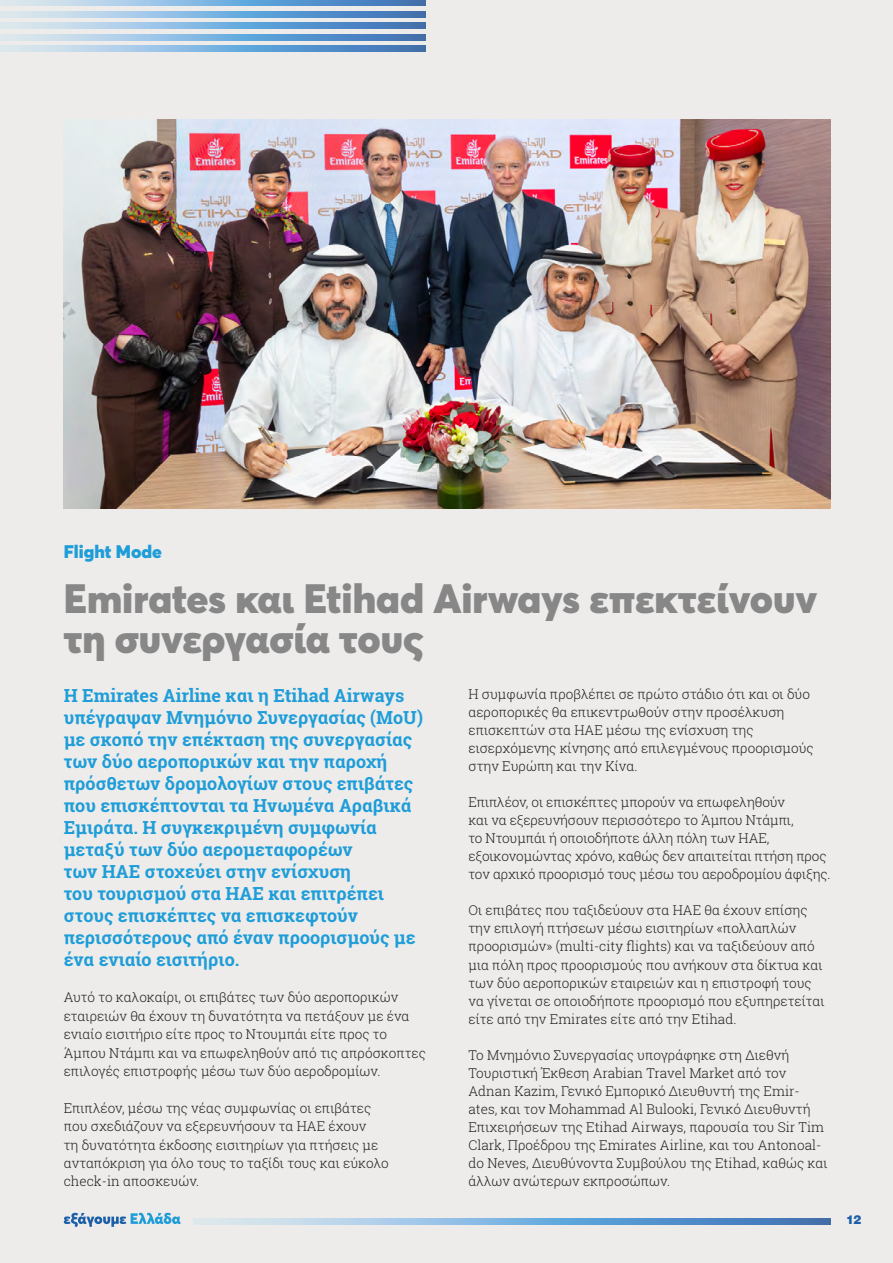
<style>
.page{position:relative;width:893px;height:1263px;background:#edeceb}
.page>*{position:absolute;margin:0;border:0;box-sizing:border-box;transform-origin:0 0}
.t1{font:900 40.5px/40.5px "Averta";color:#888787}
.t2{font:700 18px/22px "Roboto Slab";color:#1e9dd8}
.t3{font:900 18px "Averta";color:#1e9dd8}
.t4{font:300 13.5px/18px "Roboto Slab";color:#231f20}
.t5{font:900 12px "UB Helvetica";color:#1b5fa9}
</style>
<div class="page">
<svg style="left:0;top:0;width:426px;height:6px;background:#83b0d9"></svg>
<svg style="left:0;top:23px;width:426px;height:6px;background:#83b0d9"></svg>
<svg style="left:0;top:46px;width:426px;height:5px;background:#83b0d9"></svg>
<svg style="left:0;top:11px;width:426px;height:6px;background:#83b0d9"></svg>
<svg style="left:0;top:34px;width:426px;height:6px;background:#83b0d9"></svg>
<svg style="left:64px;top:1213px;width:117px;height:14px"></svg>
<svg style="left:194px;top:1219px;width:637px;height:5px;background:#83b0d9"></svg>
<img style="left:64px;top:119px;width:767px;height:389px">
<h2 class="t3" style="left:64px;top:540px;width:100px">Flight Mode</h2>
<h1 class="t1" style="left:64px;top:578px;width:755px">Emirates και Etihad Airways επεκτείνουν τη συνεργασία τους</h1>
<p class="t2" style="left:64px;top:684px;width:361px">Η Emirates Airline και η Etihad Airways υπέγραψαν Μνημόνιο Συνεργασίας (MoU) με σκοπό την επέκταση της συνεργασίας των δύο αεροπορικών και την παροχή πρόσθετων δρομολογίων στους επιβάτες που επισκέπτονται τα Ηνωμένα Αραβικά Εμιράτα. Η συγκεκριμένη συμφωνία μεταξύ των δύο αερομεταφορέων<br>των ΗΑΕ στοχεύει στην ενίσχυση<br>του τουρισμού στα ΗΑΕ και επιτρέπει στους επισκέπτες να επισκεφτούν περισσότερους από έναν προορισμούς με ένα ενιαίο εισιτήριο.</p>
<p class="t4" style="left:64px;top:988px;width:364px;line-height:18.5px">Αυτό το καλοκαίρι, οι επιβάτες των δύο αεροπορικών εταιρειών θα έχουν τη δυνατότητα να πετάξουν με ένα ενιαίο εισιτήριο είτε προς το Ντουμπάι είτε προς το Άμπου Ντάμπι και να επωφεληθούν από τις απρόσκοπτες επιλογές επιστροφής μέσω των δύο αεροδρομίων.</p>
<p class="t4" style="left:64px;top:1098px;width:327px;line-height:18.5px">Επιπλέον, μέσω της νέας συμφωνίας οι επιβάτες που σχεδιάζουν να εξερευνήσουν τα ΗΑΕ έχουν<br>τη δυνατότητα έκδοσης εισιτηρίων για πτήσεις με ανταπόκριση για όλο τους το ταξίδι τους και εύκολο check-in αποσκευών.</p>
<p class="t4" style="left:468px;top:684px;width:347px">Η συμφωνία προβλέπει σε πρώτο στάδιο ότι και οι δύο αεροπορικές θα επικεντρωθούν στην προσέλκυση επισκεπτών στα ΗΑΕ μέσω της ενίσχυση της εισερχόμενης κίνησης από επιλεγμένους προορισμούς στην Ευρώπη και την Κίνα.</p>
<p class="t4" style="left:468px;top:793px;width:364px">Επιπλέον, οι επισκέπτες μπορούν να επωφεληθούν<br>και να εξερευνήσουν περισσότερο το Άμπου Ντάμπι,<br>το Ντουμπάι ή οποιοδήποτε άλλη πόλη των ΗΑΕ, εξοικονομώντας χρόνο, καθώς δεν απαιτείται πτήση προς τον αρχικό προορισμό τους μέσω του αεροδρομίου άφιξης.</p>
<p class="t4" style="left:468px;top:901px;width:358px">Οι επιβάτες που ταξιδεύουν στα ΗΑΕ θα έχουν επίσης την επιλογή πτήσεων μέσω εισιτηρίων «πολλαπλών προορισμών» (multi-city flights) και να ταξιδεύουν από μια πόλη προς προορισμούς που ανήκουν στα δίκτυα και των δύο αεροπορικών εταιρειών και η επιστροφή τους να γίνεται σε οποιοδήποτε προορισμό που εξυπηρετείται είτε από την Emirates είτε από την Etihad.</p>
<p class="t4" style="left:468px;top:1046px;width:360px">Το Μνημόνιο Συνεργασίας υπογράφηκε στη Διεθνή Τουριστική Έκθεση Arabian Travel Market από τον Adnan Kazim, Γενικό Εμπορικό Διευθυντή της Emir&shy;ates, και τον Mohammad Al Bulooki, Γενικό Διευθυντή Επιχειρήσεων της Etihad Airways, παρουσία του Sir Tim Clark, Προέδρου της Emirates Airline, και του Antonoal&shy;do Neves, Διευθύνοντα Συμβούλου της Etihad, καθώς και άλλων ανώτερων εκπροσώπων.</p>
<p class="t5" style="left:846px;top:1212px;width:17px">12</p>
</div>
